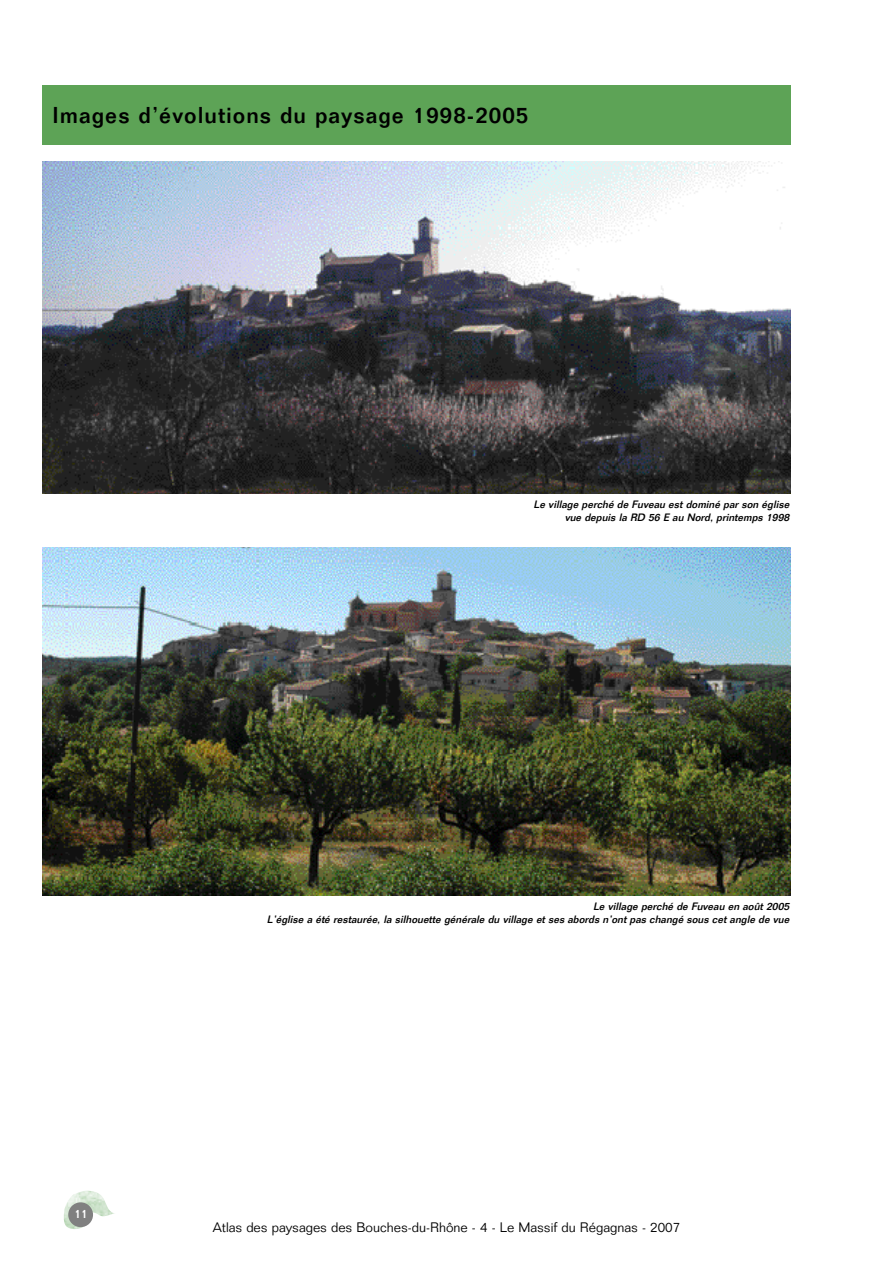
<style>
.page{position:relative;width:893px;height:1263px;background:#fff}
.page>*{position:absolute;margin:0;border:0;box-sizing:border-box;transform-origin:0 0}
.t1{font:500 22.5px "Folio";letter-spacing:.045em;color:#000}
.t2{font:300 13.5px "Folio";color:#000}
.t3{font:500 12px "Folio";color:#fff}
.t4{font:italic 500 10.5px/12.6px "Folio";color:#000;text-align:right}
</style>
<div class="page">
<img style="left:64px;top:1190px;width:50px;height:39px">
<div style="left:68px;top:1202px;width:25px;height:25px;background:#808080;border-radius:50%"></div>
<div style="left:43px;top:85px;width:748px;height:60px;background:#5da356"></div>
<img style="left:43px;top:162px;width:748px;height:331px">
<img style="left:43px;top:548px;width:748px;height:348px">
<h1 class="t1" style="left:53px;top:107px;width:477px">Images d’évolutions du paysage 1998-2005</h1>
<p class="t4" style="left:534px;top:499px;width:259px">Le village perché de Fuveau est dominé par son église vue depuis la RD 56 E au Nord, printemps 1998</p>
<p class="t3" style="left:74px;top:1209px;width:15px">11</p>
<p class="t4" style="left:267px;top:901px;width:526px">Le village perché de Fuveau en août 2005<br>L’église a été restaurée, la silhouette générale du village et ses abords n’ont pas changé sous cet angle de vue</p>
<p class="t2" style="left:213px;top:1222px;width:469px">Atlas des paysages des Bouches-du-Rhône - 4 - Le Massif du Régagnas - 2007</p>
</div>
